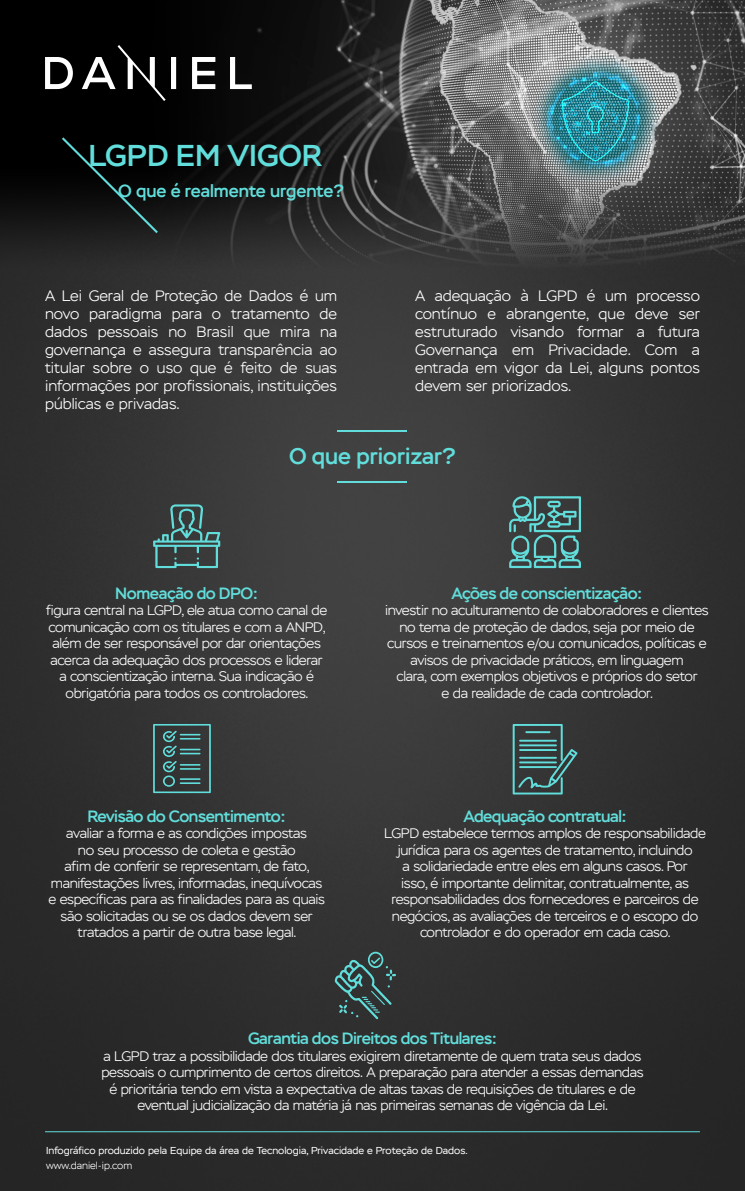
<style>
.page{position:relative;width:745px;height:1191px;background:#fff}
.page>*{position:absolute;margin:0;border:0;box-sizing:border-box;transform-origin:0 0}
.t1{font:500 30px "Stem";color:#61dedb}
.t2{font:500 22.5px "Stem";color:#61dedb}
.t3{font:500 17.5px "Stem";color:#61dedb}
.t4{font:500 16.25px "Stem";letter-spacing:-.025em;color:#61dedb}
.t5{font:300 15px/18px "Stem";color:#fff;text-align:justify}
.t6{font:300 13.75px/16.5px "Stem";letter-spacing:-.025em;color:#fff;text-align:center}
.t7{font:10px "Stem";color:#fff}
.t8{font:300 10px "Stem";color:#fff}
</style>
<div class="page">
<img style="left:0;top:0;width:744px;height:1191px">
<svg style="left:153px;top:504px;width:67px;height:64px;background:#426160"></svg>
<hr style="left:337px;top:430px;width:70px;height:1px;background:#61dedb">
<hr style="left:337px;top:481px;width:70px;height:1px;background:#61dedb">
<svg style="left:334px;top:951px;width:62px;height:68px;background:#394f4f"></svg>
<svg style="left:509px;top:496px;width:71px;height:72px;background:#477472"></svg>
<svg style="left:45px;top:45px;width:207px;height:56px"></svg>
<hr style="left:45px;top:1131px;width:654px;height:1px;background:#61dedb">
<svg style="left:512px;top:724px;width:65px;height:70px;background:#40605f"></svg>
<svg style="left:153px;top:724px;width:58px;height:69px;background:#3e5a59"></svg>
<svg style="left:62px;top:137px;width:96px;height:96px;background:#0b0f0f"></svg>
<p class="t1" style="left:88px;top:138px;width:235px">LGPD EM VIGOR</p>
<p class="t3" style="left:118px;top:181px;width:227px">O que é realmente urgente?</p>
<p class="t5" style="left:45px;top:287px;width:293px">A Lei Geral de Proteção de Dados é um novo paradigma para o tratamento de dados pessoais no Brasil que mira na governança e assegura transparência ao titular sobre o uso que é feito de suas informações por profissionais, instituições públicas e privadas.</p>
<p class="t5" style="left:415px;top:287px;width:286px">A adequação à LGPD é um processo contínuo e abrangente, que deve ser estruturado visando formar a futura Governança em Privacidade. Com a entrada em vigor da Lei, alguns pontos devem ser priorizados.</p>
<p class="t2" style="left:289px;top:442px;width:168px">O que priorizar?</p>
<p class="t4" style="left:115px;top:583px;width:144px">Nomeação do DPO:</p>
<p class="t6" style="left:46px;top:602px;width:283px">figura central na LGPD, ele atua como canal de comunicação com os titulares e com a ANPD, além de ser responsável por dar orientações acerca da adequação dos processos e liderar a conscientização interna. Sua indicação é obrigatória para todos os controladores.</p>
<p class="t4" style="left:88px;top:806px;width:199px">Revisão do Consentimento:</p>
<p class="t6" style="left:48px;top:825px;width:278px">avaliar a forma e as condições impostas<br>no seu processo de coleta e gestão<br>afim de conferir se representam, de fato, manifestações livres, informadas, inequívocas e específicas para as finalidades para as quais são solicitadas ou se os dados devem ser tratados a partir de outra base legal.</p>
<p class="t4" style="left:451px;top:583px;width:192px">Ações de conscientização:</p>
<p class="t6" style="left:385px;top:602px;width:325px">investir no aculturamento de colaboradores e clientes no tema de proteção de dados, seja por meio de cursos e treinamentos e/ou comunicados, políticas e avisos de privacidade práticos, em linguagem<br>clara, com exemplos objetivos e próprios do setor</p>
<p class="t6" style="left:441px;top:685px;width:213px">e da realidade de cada controlador.</p>
<p class="t4" style="left:463px;top:806px;width:165px">Adequação contratual:</p>
<p class="t6" style="left:384px;top:825px;width:323px">LGPD estabelece termos amplos de responsabilidade jurídica para os agentes de tratamento, incluindo<br>a solidariedade entre eles em alguns casos. Por<br>isso, é importante delimitar, contratualmente, as responsabilidades dos fornecedores e parceiros de negócios, as avaliações de terceiros e o escopo do controlador e do operador em cada caso.</p>
<p class="t4" style="left:248px;top:1028px;width:250px">Garantia dos Direitos dos Titulares:</p>
<p class="t6" style="left:101px;top:1047px;width:543px">a LGPD traz a possibilidade dos titulares exigirem diretamente de quem trata seus dados pessoais o cumprimento de certos direitos. A preparação para atender a essas demandas é prioritária tendo em vista a expectativa de altas taxas de requisições de titulares e de eventual judicialização da matéria já nas primeiras semanas de vigência da Lei.</p>
<p class="t7" style="left:46px;top:1144px;width:423px">Infográfico produzido pela Equipe da área de Tecnologia, Privacidade e Proteção de Dados.</p>
<p class="t8" style="left:46px;top:1159px;width:88px">www.daniel-ip.com</p>
</div>
